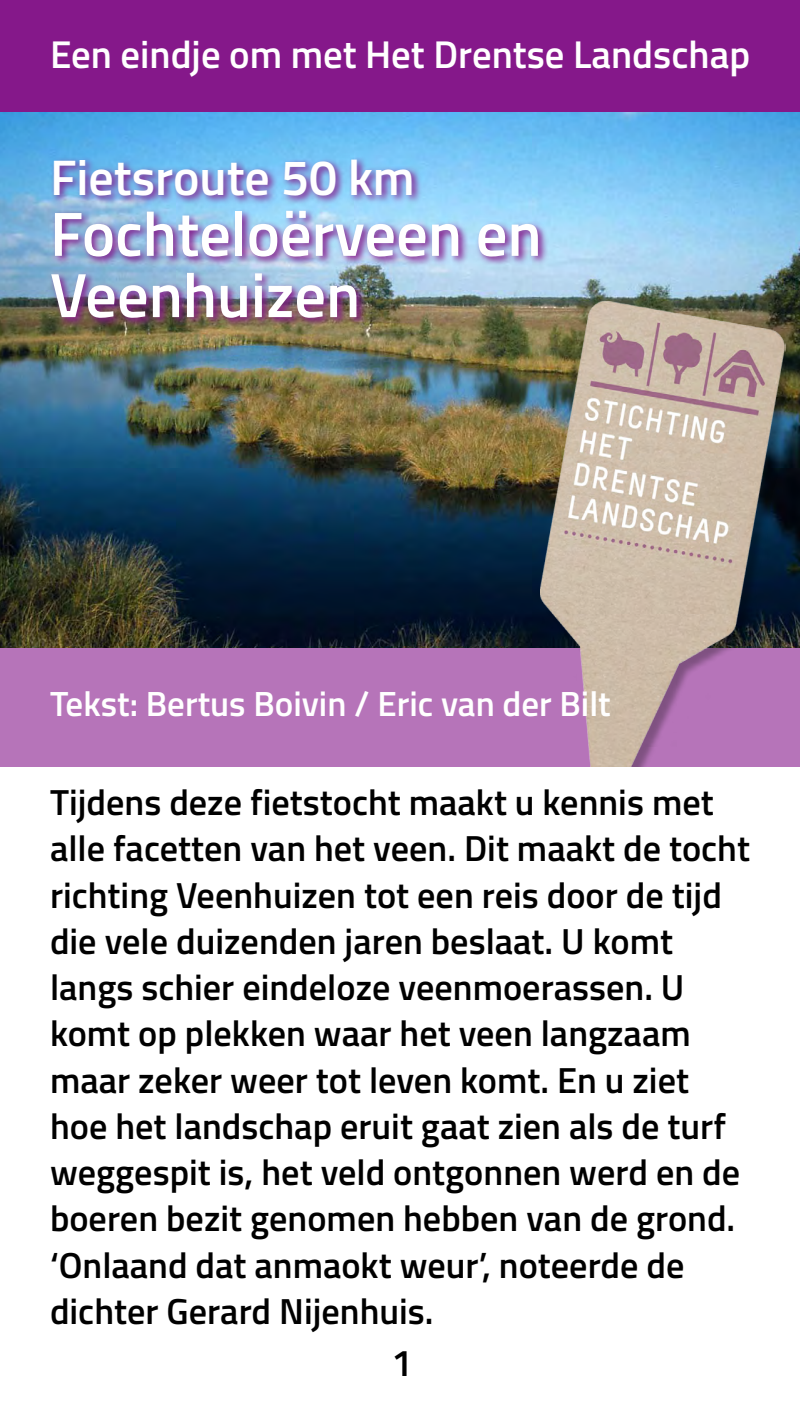
<style>
.page{position:relative;width:800px;height:1420px;background:#fff}
.page>*{position:absolute;margin:0;border:0;box-sizing:border-box;transform-origin:0 0}
.t1{font:600 62.5px/61.2px "Titillium";color:#fff}
.t2{font:600 50px "Titillium";color:#fff}
.t3{font:600 38.75px "Titillium";color:#fff}
.t4{font:600 37.5px "Titillium";color:#000}
.t5{font:600 36.25px/46.2px "Titillium";color:#000}
.t6{font:600 35px "Titillium";color:#fff}
</style>
<div class="page">
<div style="left:0;top:0;width:800px;height:112px;background:#85188a"></div>
<img style="left:0;top:113px;width:800px;height:535px">
<div style="left:0;top:648px;width:800px;height:119px;background:#b674b9"></div>
<div style="left:542px;top:304px;width:255px;height:477px;background:#000;opacity:.3"></div>
<img style="left:540px;top:294px;width:245px;height:474px">
<div style="left:555px;top:768px;width:133px;height:37px;background:#fff"></div>
<img style="left:49px;top:155px;width:500px;height:173px">
<p class="t3" style="left:50px;top:25px;width:702px">Een eindje om met Het Drentse Landschap</p>
<h2 class="t2" style="left:50px;top:140px;width:366px">Fietsroute 50 km</h2>
<h1 class="t1" style="left:50px;top:200px;width:493px">Fochteloërveen en<br>Veenhuizen</h1>
<p class="t6" style="left:50px;top:678px;width:562px">Tekst: Bertus Boivin / Eric van der Bilt</p>
<p class="t5" style="left:50px;top:777px;width:702px">Tijdens deze fietstocht maakt u kennis met alle facetten van het veen. Dit maakt de tocht richting Veenhuizen tot een reis door de tijd die vele duizenden jaren beslaat. U komt langs schier eindeloze veenmoerassen. U komt op plekken waar het veen langzaam maar zeker weer tot leven komt. En u ziet hoe het landschap eruit gaat zien als de turf weggespit is, het veld ontgonnen werd en de boeren bezit genomen hebben van de grond. ‘Onlaand dat anmaokt weur’, noteerde de dichter Gerard Nijenhuis.</p>
<p class="t4" style="left:391px;top:1335px;width:22px">1</p>
</div>
